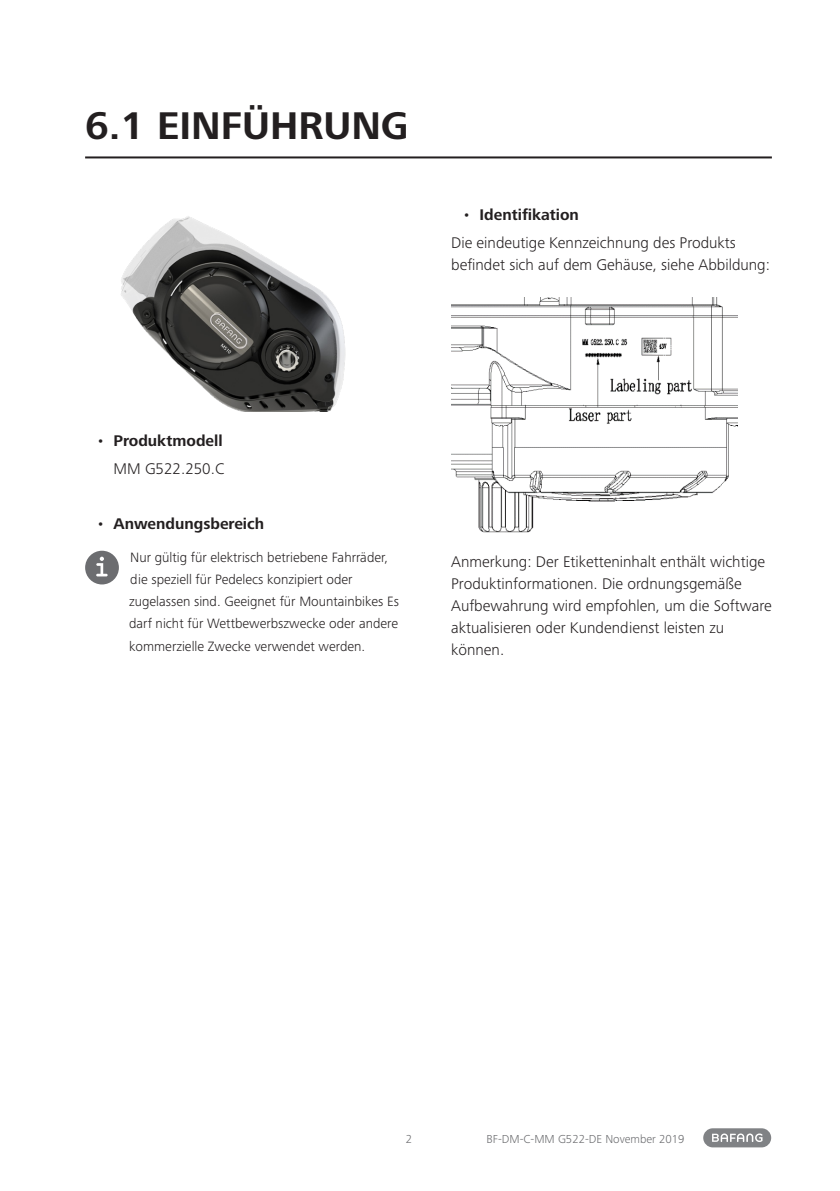
<style>
.page{position:relative;width:840px;height:1191px;background:#fff}
.page>*{position:absolute;margin:0;border:0;box-sizing:border-box;transform-origin:0 0}
.t1{font:700 40px "Frutiger Next Pro";color:#231f20}
.BAF_Text_Bullets{font:300 16px/22px "Frutiger Next Pro";color:#231f20}
.BAF_Text_en{font:300 16px/22px "Frutiger Next Pro";color:#231f20}
.t2{font:700 16px "Frutiger Next Pro";color:#231f20}
.Aufzählung{font:300 16px "Frutiger Next Pro";color:#231f20}
.Hinweis{font:300 14px/22px "Frutiger Next Pro";color:#231f20}
.t3{font:300 12px "Frutiger Next Pro";color:#6c6d70}
.s1{font-weight:300}
</style>
<div class="page">
<div style="left:702px;top:1128px;width:68px;height:19px;background:#808285;border-radius:10px"></div>
<svg style="left:712px;top:1133px;width:50px;height:9px"></svg>
<hr style="left:85px;top:156px;width:686px;height:2px;background:#231f20">
<img style="left:121px;top:216px;width:225px;height:196px">
<div style="left:85px;top:551px;width:34px;height:33px;background:#6c6d70;border-radius:50%"></div>
<svg style="left:96px;top:556px;width:12px;height:20px"></svg>
<img style="left:451px;top:298px;width:286px;height:235px">
<p class="t1" style="left:85px;top:103px;width:325px">6.1 EINFÜHRUNG</p>
<p class="t2" style="left:462px;top:206px;width:118px"><span class="s1">•</span> Identifikation</p>
<p class="BAF_Text_en" style="left:451px;top:232px;width:320px">Die eindeutige Kennzeichnung des Produkts befindet sich auf dem Gehäuse, siehe Abbildung:</p>
<p class="t2" style="left:96px;top:431px;width:127px"><span class="s1">•</span> Produktmodell</p>
<p class="Aufzählung" style="left:113px;top:459px;width:112px">MM G522.250.C</p>
<p class="t2" style="left:96px;top:514px;width:169px"><span class="s1">•</span> Anwendungsbereich</p>
<p class="Hinweis" style="left:129px;top:547px;width:271px">Nur gültig für elektrisch betriebene Fahrräder, die speziell für Pedelecs konzipiert oder zugelassen sind. Geeignet für Mountainbikes Es darf nicht für Wettbewerbszwecke oder andere kommerzielle Zwecke verwendet werden.</p>
<p class="BAF_Text_Bullets" style="left:451px;top:551px;width:322px">Anmerkung: Der Etiketteninhalt enthält wichtige Produktinformationen. Die ordnungsgemäße Aufbewahrung wird empfohlen, um die Software aktualisieren oder Kundendienst leisten zu können.</p>
<p class="t3" style="left:405px;top:1132px;width:8px">2</p>
<p class="t3" style="left:486px;top:1132px;width:199px">BF-DM-C-MM G522-DE November 2019</p>
</div>
